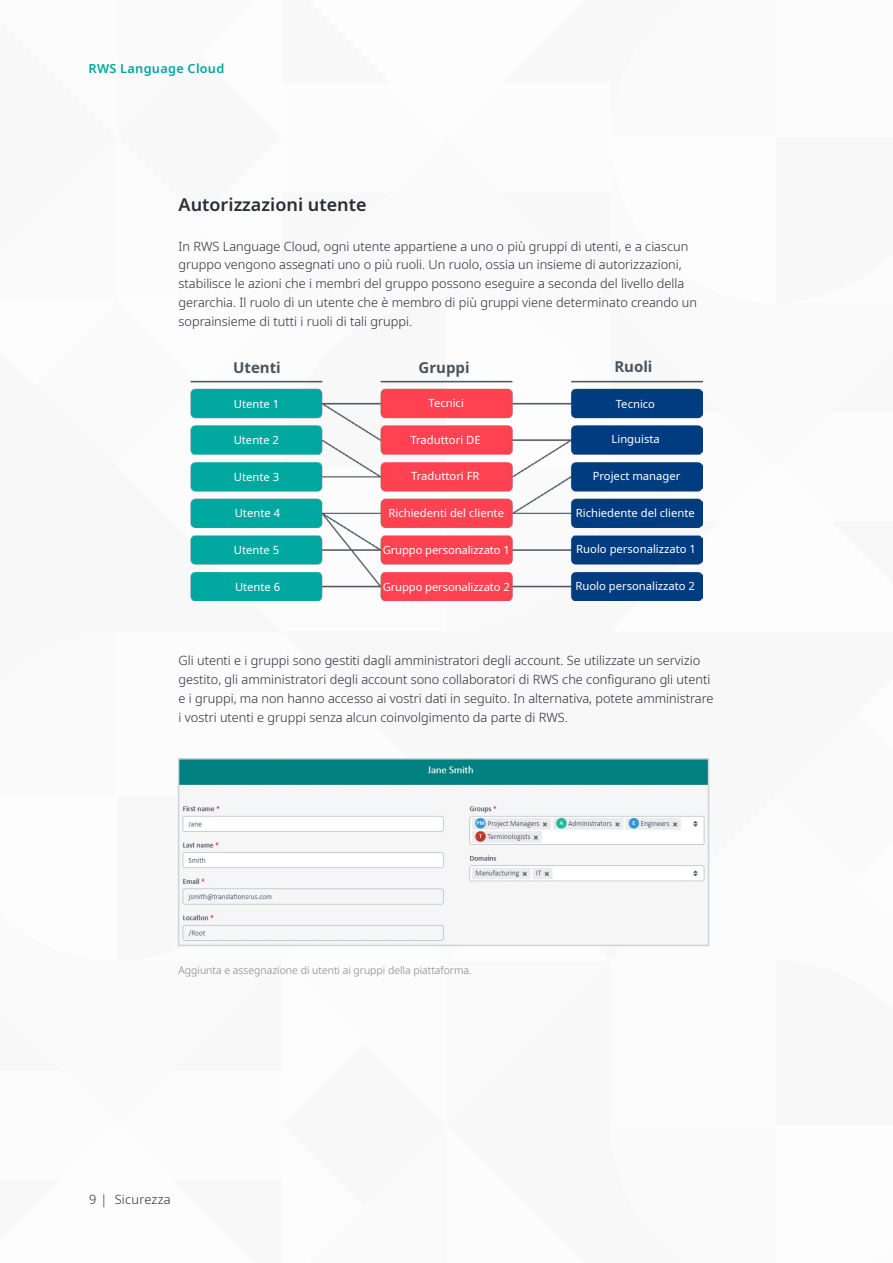
<style>
.page{position:relative;width:893px;height:1263px;background:#fff}
.page>*{position:absolute;margin:0;border:0;box-sizing:border-box;transform-origin:0 0}
.t1{font:600 18px "Noto Sans";color:#292b36}
.t2{font:700 15px "Noto Sans";color:#475561}
.t3{font:300 12.75px/18.8px "Noto Sans";color:#292b36}
.t4{font:600 12.75px "Noto Sans";letter-spacing:.02em;color:#00a89f}
.t5{font:300 12.75px "Noto Sans";letter-spacing:.02em;color:#292b36}
.t6{font:11.25px "Noto Sans";color:#fff}
.t7{font:300 10.5px "Noto Sans";color:#807f83}
</style>
<div class="page">
<img style="left:181px;top:761px;width:525px;height:182px">
<div style="left:178px;top:758px;width:531px;height:188px;border:2px solid #cbd4dd"></div>
<img style="left:191px;top:380px;width:511px;height:221px">
<p class="t4" style="left:89px;top:60px;width:137px">RWS Language Cloud</p>
<h1 class="t1" style="left:179px;top:191px;width:189px">Autorizzazioni utente</h1>
<p class="t3" style="left:179px;top:237px;width:520px">In RWS Language Cloud, ogni utente appartiene a uno o più gruppi di utenti, e a ciascun gruppo vengono assegnati uno o più ruoli. Un ruolo, ossia un insieme di autorizzazioni, stabilisce le azioni che i membri del gruppo possono eseguire a seconda del livello della gerarchia. Il ruolo di un utente che è membro di più gruppi viene determinato creando un soprainsieme di tutti i ruoli di tali gruppi.</p>
<p class="t2" style="left:614px;top:356px;width:40px">Ruoli</p>
<p class="t2" style="left:233px;top:357px;width:49px">Utenti</p>
<p class="t2" style="left:418px;top:357px;width:53px">Gruppi</p>
<p class="t6" style="left:234px;top:396px;width:47px">Utente 1</p>
<p class="t6" style="left:429px;top:395px;width:37px">Tecnici</p>
<p class="t6" style="left:616px;top:396px;width:41px">Tecnico</p>
<p class="t6" style="left:611px;top:431px;width:50px">Linguista</p>
<p class="t6" style="left:593px;top:468px;width:89px">Project manager</p>
<p class="t6" style="left:411px;top:432px;width:72px">Traduttori DE</p>
<p class="t6" style="left:411px;top:468px;width:70px">Traduttori FR</p>
<p class="t6" style="left:388px;top:505px;width:117px">Richiedenti del cliente</p>
<p class="t6" style="left:576px;top:505px;width:121px">Richiedente del cliente</p>
<p class="t6" style="left:383px;top:542px;width:129px">Gruppo personalizzato 1</p>
<p class="t6" style="left:576px;top:541px;width:121px">Ruolo personalizzato 1</p>
<p class="t6" style="left:383px;top:579px;width:129px">Gruppo personalizzato 2</p>
<p class="t6" style="left:575px;top:578px;width:121px">Ruolo personalizzato 2</p>
<p class="t6" style="left:234px;top:432px;width:47px">Utente 2</p>
<p class="t6" style="left:234px;top:469px;width:47px">Utente 3</p>
<p class="t6" style="left:235px;top:505px;width:47px">Utente 4</p>
<p class="t6" style="left:234px;top:542px;width:47px">Utente 5</p>
<p class="t6" style="left:235px;top:579px;width:47px">Utente 6</p>
<p class="t3" style="left:179px;top:652px;width:536px">Gli utenti e i gruppi sono gestiti dagli amministratori degli account. Se utilizzate un servizio gestito, gli amministratori degli account sono collaboratori di RWS che configurano gli utenti e i gruppi, ma non hanno accesso ai vostri dati in seguito. In alternativa, potete amministrare i vostri utenti e gruppi senza alcun coinvolgimento da parte di RWS.</p>
<p class="t7" style="left:179px;top:963px;width:295px">Aggiunta e assegnazione di utenti ai gruppi della piattaforma.</p>
<p class="t5" style="left:89px;top:1191px;width:83px">9 | Sicurezza</p>
</div>
